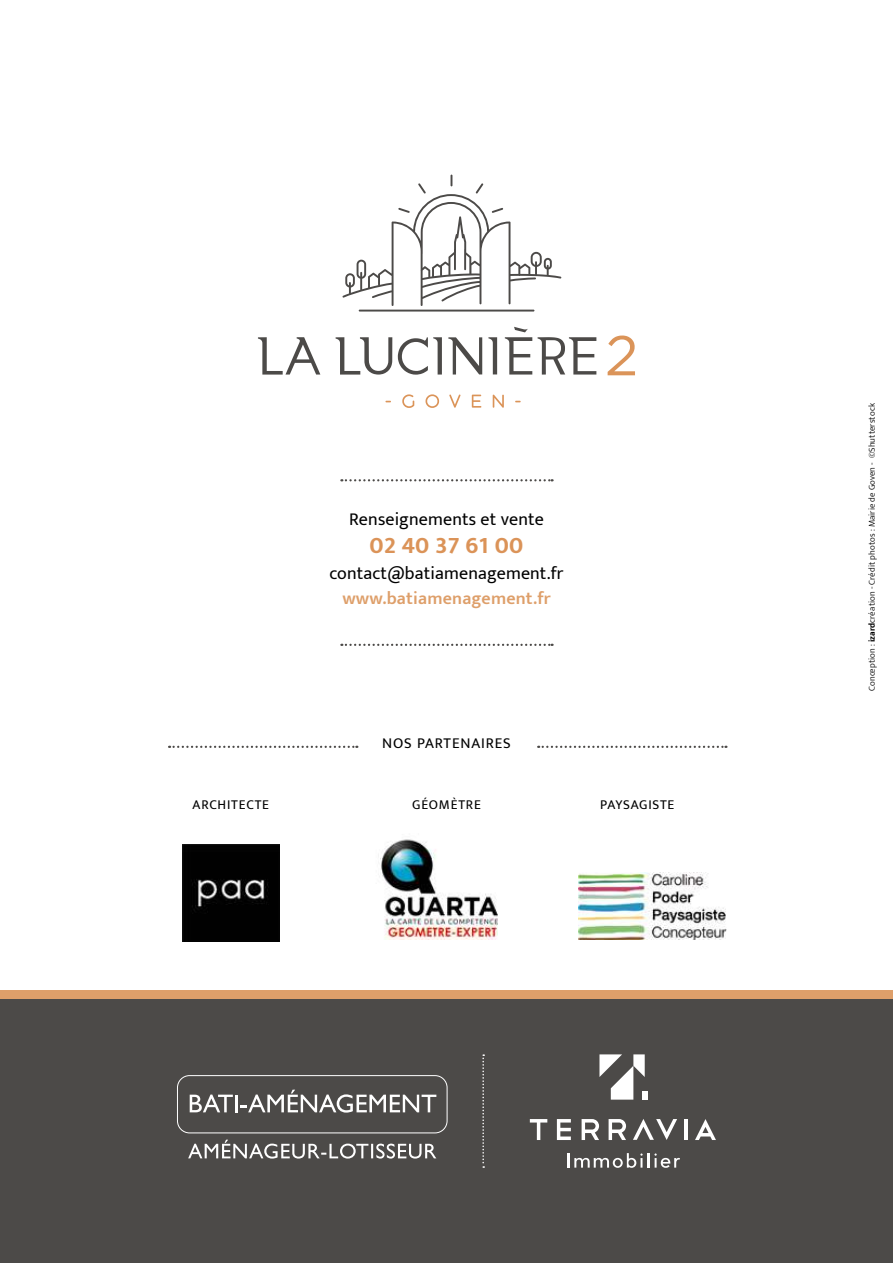
<style>
.page{position:relative;width:893px;height:1263px;background:#fff}
.page>*{position:absolute;margin:0;border:0;box-sizing:border-box;transform-origin:0 0}
.t1{font:700 24px "Mukta";letter-spacing:.01em;color:#db9358}
.t2{font:18px "Mukta";letter-spacing:.01em;color:#000}
.t3{font:600 18px "Mukta";letter-spacing:.01em;color:#de9f6a}
.t4{font:15px "Mukta";letter-spacing:.06em;color:#000}
.t5{font:13.5px "Mukta";letter-spacing:.06em;color:#000}
.t6{font:300 9px "Mukta";letter-spacing:.01em;color:#000}
.s1{font-weight:700}
</style>
<div class="page">
<img style="left:378px;top:839px;width:119px;height:101px">
<div style="left:0;top:990px;width:893px;height:9px;background:#de9f6a"></div>
<svg style="left:258px;top:337px;width:62px;height:38px"></svg>
<svg style="left:336px;top:337px;width:56px;height:38px"></svg>
<svg style="left:398px;top:337px;width:44px;height:38px"></svg>
<svg style="left:448px;top:337px;width:34px;height:37px"></svg>
<svg style="left:488px;top:337px;width:9px;height:37px"></svg>
<svg style="left:538px;top:337px;width:58px;height:38px"></svg>
<svg style="left:505px;top:327px;width:27px;height:48px"></svg>
<svg style="left:608px;top:335px;width:27px;height:40px"></svg>
<svg style="left:385px;top:394px;width:136px;height:14px"></svg>
<hr style="left:359px;top:310px;width:175px;height:2px;background:#4c4a48">
<svg style="left:342px;top:175px;width:219px;height:131px"></svg>
<hr style="left:892px;top:382px;width:1px;height:881px;background:#4c4a48">
<div style="left:0;top:999px;width:893px;height:264px;background:#4c4a48"></div>
<div style="left:177px;top:1075px;width:271px;height:58px;border:1px solid #fff;border-radius:12px"></div>
<svg style="left:190px;top:1094px;width:43px;height:18px"></svg>
<hr style="left:235px;top:1095px;width:3px;height:17px;background:#fff">
<svg style="left:241px;top:1090px;width:195px;height:22px"></svg>
<svg style="left:188px;top:1140px;width:248px;height:18px"></svg>
<svg style="left:567px;top:1153px;width:113px;height:15px"></svg>
<svg style="left:530px;top:1119px;width:17px;height:21px"></svg>
<svg style="left:557px;top:1119px;width:14px;height:21px"></svg>
<svg style="left:582px;top:1119px;width:17px;height:21px"></svg>
<svg style="left:609px;top:1119px;width:17px;height:21px"></svg>
<hr style="left:684px;top:1119px;width:4px;height:21px;background:#fff">
<svg style="left:695px;top:1119px;width:21px;height:21px"></svg>
<svg style="left:633px;top:1119px;width:44px;height:21px"></svg>
<svg style="left:599px;top:1054px;width:46px;height:46px"></svg>
<div style="left:642px;top:1091px;width:5px;height:9px;background:#fff"></div>
<svg style="left:482px;top:1054px;width:2px;height:114px"></svg>
<svg style="left:341px;top:479px;width:212px;height:2px"></svg>
<svg style="left:341px;top:644px;width:212px;height:2px"></svg>
<svg style="left:169px;top:746px;width:188px;height:2px"></svg>
<svg style="left:538px;top:746px;width:188px;height:2px"></svg>
<img style="left:579px;top:872px;width:148px;height:68px">
<img style="left:182px;top:844px;width:97px;height:97px">
<h2 class="t2" style="left:349px;top:508px;width:196px">Renseignements et vente</h2>
<h1 class="t1" style="left:370px;top:531px;width:155px">02 40 37 61 00</h1>
<h2 class="t2" style="left:330px;top:562px;width:235px">contact@batiamenagement.fr</h2>
<h2 class="t3" style="left:342px;top:588px;width:210px">www.batiamenagement.fr</h2>
<h3 class="t4" style="left:382px;top:734px;width:130px">NOS PARTENAIRES</h3>
<h3 class="t5" style="left:193px;top:796px;width:78px">ARCHITECTE</h3>
<h3 class="t5" style="left:412px;top:796px;width:70px">GÉOMÈTRE</h3>
<h3 class="t5" style="left:600px;top:796px;width:76px">PAYSAGISTE</h3>
<p class="t6" style="left:867px;top:691px;width:289px;rotate:-90deg">Conception : <span class="s1">izard</span>création - Crédit photos : Mairie de Goven - ©Shutterstock</p>
</div>
